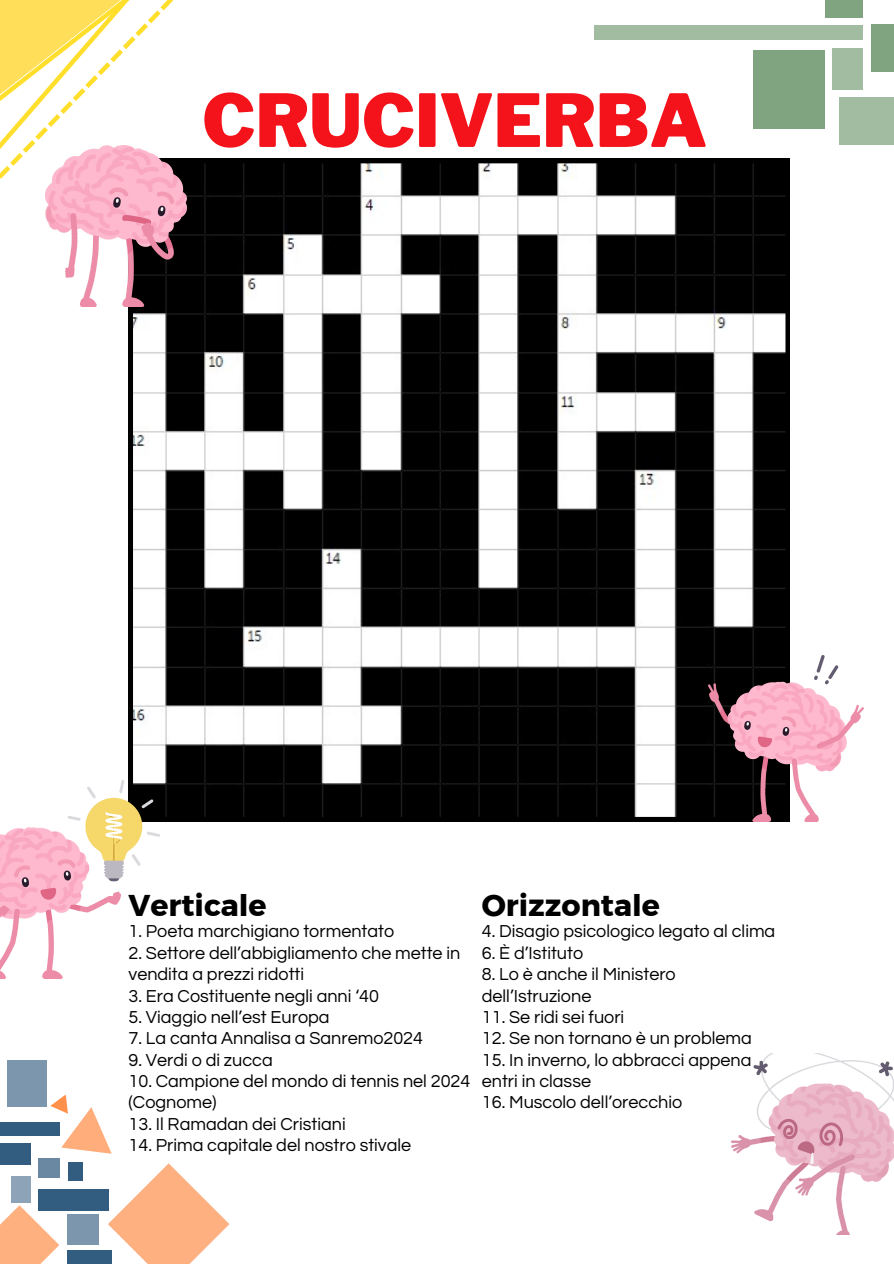
<style>
.page{position:relative;width:894px;height:1264px;background:#fff}
.page>*{position:absolute;margin:0;border:0;box-sizing:border-box;transform-origin:0 0}
.t1{font:900 72.45px "Libre Franklin";color:#f4131a}
.t2{font:30px "Kief Montaser Bold";color:#000}
.t3{font:18px/21.3px "Questrial";color:#000}
</style>
<div class="page">
<svg style="left:128px;top:159px;width:661px;height:662px"></svg>
<div style="left:38px;top:1158px;width:21px;height:19px;background:#6a88a2"></div>
<div style="left:67px;top:1250px;width:44px;height:13px;background:#335d80"></div>
<div style="left:69px;top:1162px;width:14px;height:18px;background:#335d80"></div>
<div style="left:38px;top:1189px;width:70px;height:21px;background:#335d80"></div>
<div style="left:0;top:1122px;width:59px;height:13px;background:#335d80"></div>
<div style="left:7px;top:1060px;width:40px;height:46px;background:#7c97ad"></div>
<div style="left:832px;top:48px;width:30px;height:41px;background:#a1bca1"></div>
<div style="left:594px;top:25px;width:268px;height:15px;background:#a1bca1"></div>
<div style="left:838px;top:97px;width:55px;height:48px;background:#a1bca1"></div>
<div style="left:871px;top:24px;width:22px;height:48px;background:#7fa47f"></div>
<div style="left:825px;top:0;width:37px;height:17px;background:#7fa47f"></div>
<div style="left:67px;top:1214px;width:32px;height:30px;background:#7c97ad"></div>
<div style="left:11px;top:1176px;width:20px;height:26px;background:#8da4b8"></div>
<img style="left:0;top:780px;width:160px;height:198px">
<img style="left:708px;top:655px;width:154px;height:166px">
<img style="left:731px;top:1053px;width:162px;height:181px">
<div style="left:753px;top:50px;width:71px;height:79px;background:#7fa47f"></div>
<div style="left:0;top:1143px;width:31px;height:21px;background:#335d80"></div>
<svg style="left:48px;top:158px;width:200px;height:176px"></svg>
<svg style="left:50px;top:1094px;width:62px;height:59px"></svg>
<svg style="left:0;top:1205px;width:59px;height:58px;fill:#ffb07f"></svg>
<svg style="left:108px;top:1163px;width:121px;height:100px"></svg>
<svg style="left:0;top:0;width:236px;height:222px"></svg>
<p class="t1" style="left:202px;top:77px;width:506px">CRUCIVERBA</p>
<p class="t2" style="left:128px;top:886px;width:140px">Verticale</p>
<p class="t3" style="left:128px;top:921px;width:267px">1. Poeta marchigiano tormentato</p>
<p class="t3" style="left:128px;top:942px;width:333px">2. Settore dell’abbigliamento che mette in vendita a prezzi ridotti</p>
<p class="t3" style="left:128px;top:985px;width:252px">3. Era Costituente negli anni ‘40</p>
<p class="t3" style="left:128px;top:1006px;width:202px">5. Viaggio nell’est Europa</p>
<p class="t3" style="left:128px;top:1028px;width:296px">7. La canta Annalisa a Sanremo2024</p>
<p class="t3" style="left:128px;top:1049px;width:146px">9. Verdi o di zucca</p>
<p class="t3" style="left:128px;top:1070px;width:343px">10. Campione del mondo di tennis nel 2024 (Cognome)</p>
<p class="t3" style="left:128px;top:1113px;width:219px">13. Il Ramadan dei Cristiani</p>
<p class="t3" style="left:128px;top:1135px;width:284px">14. Prima capitale del nostro stivale</p>
<p class="t2" style="left:481px;top:886px;width:179px">Orizzontale</p>
<p class="t3" style="left:481px;top:921px;width:295px">4. Disagio psicologico legato al clima</p>
<p class="t3" style="left:481px;top:942px;width:103px">6. È d’Istituto</p>
<p class="t3" style="left:481px;top:964px;width:195px">8. Lo è anche il Ministero dell’Istruzione</p>
<p class="t3" style="left:481px;top:1006px;width:144px">11. Se ridi sei fuori</p>
<p class="t3" style="left:481px;top:1028px;width:271px">12. Se non tornano è un problema</p>
<p class="t3" style="left:481px;top:1049px;width:271px">15. In inverno, lo abbracci appena entri in classe</p>
<p class="t3" style="left:481px;top:1092px;width:202px">16. Muscolo dell’orecchio</p>
</div>
